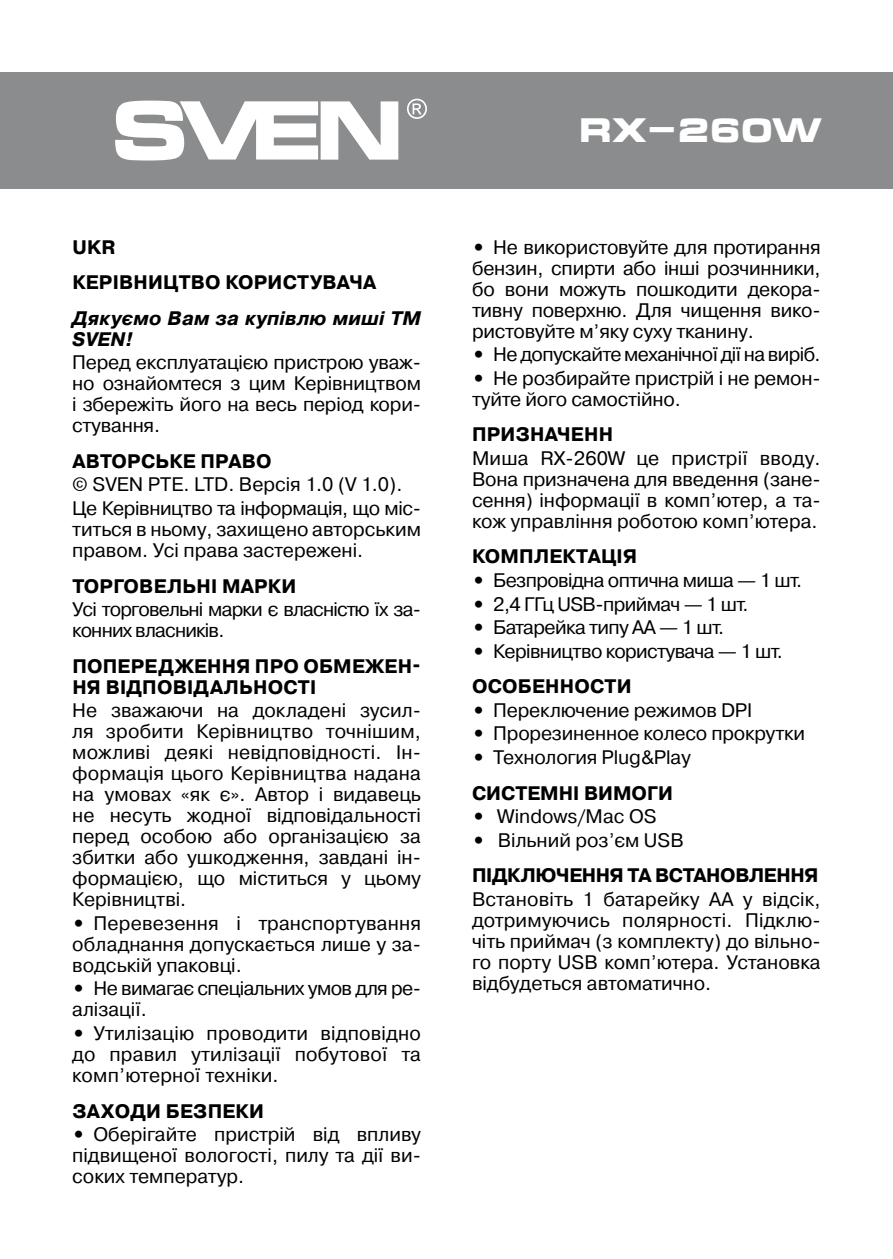
<style>
.page{position:relative;width:893px;height:1259px;background:#fff}
.page>*{position:absolute;margin:0;border:0;box-sizing:border-box;transform-origin:0 0}
.t1{font:700 33px "Micra";letter-spacing:-.05em;color:#fff}
.t2{font:19.5px/21px "Pragmatica";letter-spacing:-.01em;color:#000;text-align:justify}
.t3{font:19.5px/21px "Pragmatica";letter-spacing:-.03em;color:#000}
.t4{font:700 19.5px/35.4px "Pragmatica";letter-spacing:.01em;color:#000}
.t5{font:19.5px/21px "Pragmatica";letter-spacing:-.04em;color:#000}
.t6{font:700 19.5px/35.4px "Pragmatica";letter-spacing:-.02em;color:#000}
.t7{font:italic 700 19.5px/21px "Pragmatica";letter-spacing:.01em;color:#000}
.s1{font-weight:700}
.s2{font-weight:400}
</style>
<div class="page">
<div style="left:0;top:72px;width:893px;height:117px;background:#8a8c8e"></div>
<svg style="left:115px;top:101px;width:283px;height:59px"></svg>
<svg style="left:407px;top:99px;width:20px;height:20px"></svg>
<p class="t4" style="left:72px;top:229px;width:305px">UKR<br>КЕРІВНИЦТВО КОРИСТУВАЧА</p>
<p class="t7" style="left:72px;top:308px;width:350px">Дякуємо Вам за купівлю миші TM<br>SVEN!</p>
<p class="t2" style="left:72px;top:352px;width:350px">Перед експлуатацією пристрою уваж&shy;но ознайомтеся з цим Керівництвом і збережіть його на весь період кори&shy;стування.</p>
<p class="t4" style="left:72px;top:443px;width:201px">АВТОРСЬКЕ ПРАВО</p>
<p class="t2" style="left:72px;top:473px;width:350px;line-height:23.7px">© SVEN PTE. LTD. Версія 1.0 (V 1.0).<br>Це Керівництво та інформація, що міс-</p>
<p class="t2" style="left:72px;top:519px;width:350px">титься в ньому, захищено авторським правом. Усі права застережені.</p>
<p class="t4" style="left:72px;top:568px;width:225px">ТОРГОВЕЛЬНІ МАРКИ</p>
<p class="t5" style="left:72px;top:599px;width:350px">Усі торговельні марки є власністю їх за&shy;конних власників.</p>
<p class="t4" style="left:72px;top:655px;width:350px;line-height:21px">ПОПЕРЕДЖЕННЯ ПРО ОБМЕЖЕН−<br>НЯ ВІДПОВІДАЛЬНОСТІ</p>
<p class="t2" style="left:72px;top:700px;width:350px">Не зважаючи на докладені зусил&shy;ля зробити Керівництво точнішим, можливі деякі невідповідності. Ін&shy;формація цього Керівництва надана на умовах «як є». Автор і видавець не несуть жодної відповідальності перед особою або організацією за збитки або ушкодження, завдані ін&shy;формацією, що міститься у цьому Керівництві.</p>
<p class="t2" style="left:72px;top:913px;width:350px"><span class="s1">•</span> Перевезення і транспортування обладнання допускається лише у за&shy;водській упаковці.</p>
<p class="t3" style="left:72px;top:978px;width:350px"><span class="s1">•</span> Не вимагає спеціальних умов для ре&shy;алізації.</p>
<p class="t2" style="left:72px;top:1023px;width:350px"><span class="s1">•</span> Утилізацію проводити відповідно до правил утилізації побутової та комп’ютерної техніки.</p>
<p class="t4" style="left:72px;top:1093px;width:193px">ЗАХОДИ БЕЗПЕКИ</p>
<p class="t2" style="left:72px;top:1124px;width:350px"><span class="s1">•</span> Оберігайте пристрій від впливу підвищеної вологості, пилу та дії ви&shy;соких температур.</p>
<h1 class="t1" style="left:579px;top:113px;width:245px">RX-260W</h1>
<p class="t2" style="left:472px;top:237px;width:350px"><span class="s1">•</span> Не використовуйте для протирання бензин, спирти або інші розчинники, бо вони можуть пошкодити декора&shy;тивну поверхню. Для чищення вико&shy;ристовуйте м’яку суху тканину.</p>
<p class="t3" style="left:472px;top:344px;width:350px"><span class="s1">•</span> Не допускайте механічної дії на виріб.</p>
<p class="t2" style="left:472px;top:368px;width:350px"><span class="s1">•</span> Не розбирайте пристрій і не ремон&shy;туйте його самостійно.</p>
<p class="t4" style="left:472px;top:417px;width:142px">ПРИЗНАЧЕНН</p>
<p class="t2" style="left:472px;top:448px;width:350px">Миша RX-260W це пристрії вводу.<br>Вона призначена для введення (зане&shy;сення) інформації в комп’ютер, а та&shy;кож управління роботою комп’ютера.</p>
<p class="t4" style="left:472px;top:539px;width:15px">комплектація</p>
<p class="t3" style="left:472px;top:570px;width:332px"><span class="s1">•</span> Безпровідна оптична миша — 1 шт.</p>
<p class="t3" style="left:472px;top:594px;width:278px"><span class="s1">•</span> 2,4 ГГц USB-приймач — 1 шт.</p>
<p class="t3" style="left:472px;top:617px;width:254px"><span class="s1">•</span> Батарейка типу АA — 1 шт.</p>
<p class="t3" style="left:472px;top:634px;width:312px;line-height:35.4px"><span class="s1">•</span> Керівництво користувача — 1 шт.<br><span class="s1">ОСОБЕННОСТИ</span></p>
<p class="t2" style="left:472px;top:700px;width:282px"><span class="s1">•</span> Переключение режимов DPI</p>
<p class="t2" style="left:472px;top:723px;width:334px"><span class="s1">•</span> Прорезиненное колесо прокрутки</p>
<p class="t2" style="left:472px;top:740px;width:220px;line-height:35.4px"><span class="s1">•</span> Технология Plug&amp;Play<br><span class="s1">СИСТЕМНІ ВИМОГИ</span></p>
<p class="t2" style="left:472px;top:806px;width:186px"><span class="s1">•</span> Windows/Mac OS</p>
<p class="t6" style="left:472px;top:822px;width:348px">• <span class="s2">Вільний роз’єм USB<br></span>ПІДКЛЮЧЕННЯ ТА ВСТАНОВЛЕННЯ</p>
<p class="t2" style="left:472px;top:889px;width:350px">Встановіть 1 батарейку AA у відсік, дотримуючись полярності. Підклю&shy;чіть приймач (з комплекту) до вільно&shy;го порту USB комп’ютера. Установка відбудеться автоматично.</p>
</div>
